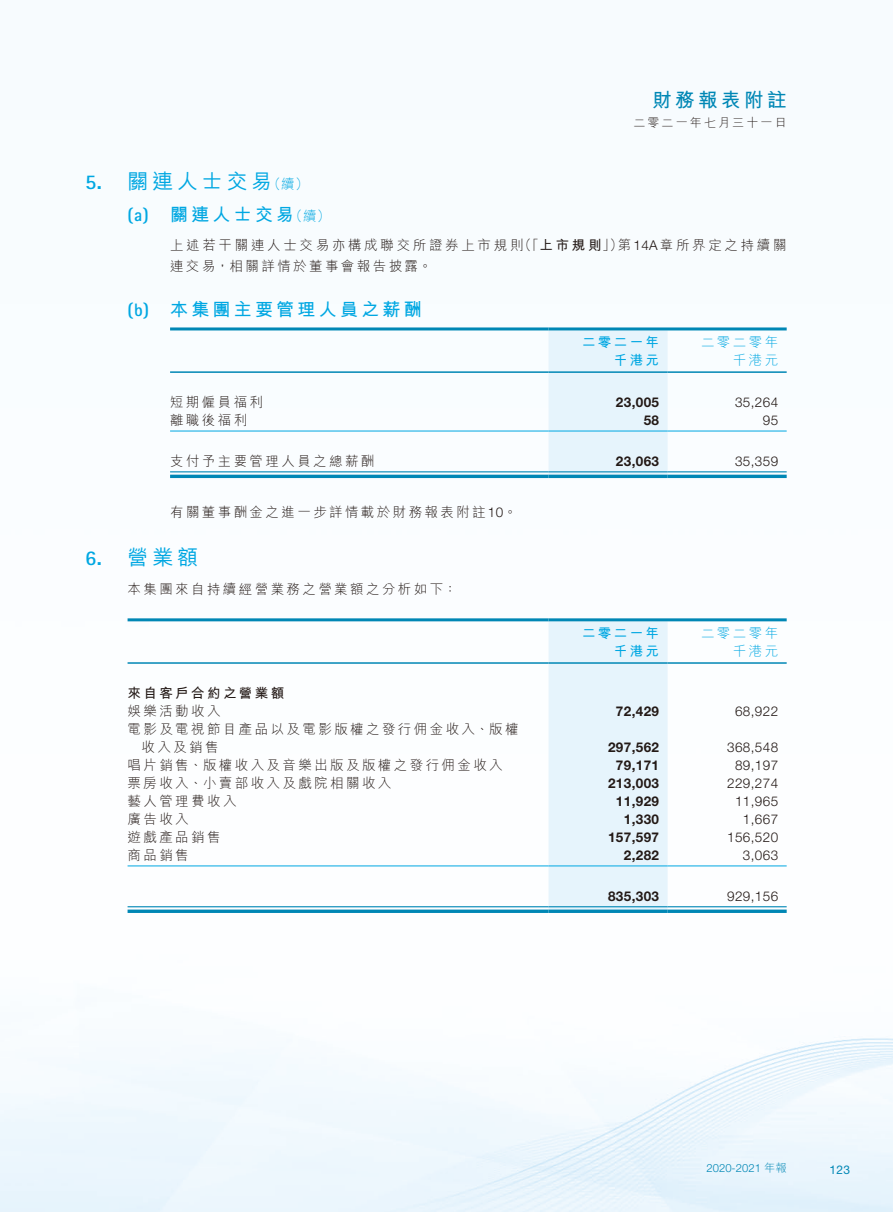
<style>
.page{position:relative;width:893px;height:1212px;background:#fff}
.page>*{position:absolute;margin:0;border:0;box-sizing:border-box;transform-origin:0 0}
.t1{font:500 21px "M Hei HK";letter-spacing:.18em;color:#00a7e2}
.t2{font:700 19.5px "M Hei HK";letter-spacing:.18em;color:#0087b5}
.t3{font:700 18px "M Hei HK";letter-spacing:.18em;color:#00a7e2}
.t4{font:300 13.5px/18px "M Hei HK";letter-spacing:.18em;color:#231916}
.t5{font:700 13.5px "Helvetica Neue LT Std";letter-spacing:.03em;color:#231916}
.t6{font:300 13.5px "Helvetica Neue LT Std";letter-spacing:.03em;color:#231916}
.t7{font:300 13.5px/21px "M Hei HK";letter-spacing:.2em;color:#231916}
.t8{font:700 13.5px "M Hei HK";letter-spacing:.18em;color:#00a7e2}
.t9{font:300 13.5px "M Hei HK";letter-spacing:.18em;color:#00a7e2}
.t10{font:700 13.5px "M Hei HK";letter-spacing:.18em;color:#231916}
.t11{font:300 12px "M Hei HK";letter-spacing:.18em;color:#231916}
.t12{font:12px "Helvetica Neue LT Std";color:#0087b5}
.t13{font:300 11.25px "Helvetica Neue LT Std";letter-spacing:.005em;color:#0087b5}
.s1{font-family:"Rotis Sans Serif Std";font-weight:700}
.s2{font-weight:300;font-size:13.5px}
.s3{font-family:"Rotis Sans Serif Std"}
.s4{font-weight:700}
.s5{font-family:"Helvetica Neue LT Std"}
.s6{font-family:"M Hei HK"}
</style>
<div class="page">
<img style="left:0;top:330px;width:893px;height:882px">
<div style="left:549px;top:330px;width:119px;height:145px;background:#e6f4fc"></div>
<hr style="left:170px;top:327px;width:379px;height:3px;background:#0087b5">
<hr style="left:549px;top:327px;width:238px;height:3px;background:#0087b5">
<hr style="left:170px;top:371px;width:379px;height:2px;background:#0087b5">
<hr style="left:549px;top:371px;width:119px;height:2px;background:#0087b5">
<hr style="left:668px;top:371px;width:119px;height:2px;background:#0087b5">
<hr style="left:170px;top:431px;width:379px;height:1px;background:#00a7e2">
<hr style="left:549px;top:431px;width:119px;height:1px;background:#00a7e2">
<hr style="left:668px;top:431px;width:119px;height:1px;background:#00a7e2">
<hr style="left:170px;top:471px;width:379px;height:1px;background:#0087b5">
<hr style="left:170px;top:475px;width:379px;height:3px;background:#0087b5">
<hr style="left:549px;top:471px;width:119px;height:1px;background:#0087b5">
<hr style="left:549px;top:475px;width:119px;height:3px;background:#0087b5">
<hr style="left:668px;top:471px;width:119px;height:1px;background:#0087b5">
<hr style="left:668px;top:475px;width:119px;height:3px;background:#0087b5">
<div style="left:549px;top:621px;width:119px;height:288px;background:#e6f4fc"></div>
<hr style="left:128px;top:618px;width:421px;height:3px;background:#0087b5">
<hr style="left:549px;top:618px;width:238px;height:3px;background:#0087b5">
<hr style="left:128px;top:662px;width:421px;height:2px;background:#0087b5">
<hr style="left:549px;top:662px;width:119px;height:2px;background:#0087b5">
<hr style="left:668px;top:662px;width:119px;height:2px;background:#0087b5">
<hr style="left:128px;top:865px;width:421px;height:1px;background:#00a7e2">
<hr style="left:549px;top:865px;width:119px;height:1px;background:#00a7e2">
<hr style="left:668px;top:865px;width:119px;height:1px;background:#00a7e2">
<hr style="left:128px;top:906px;width:421px;height:1px;background:#0087b5">
<svg style="left:128px;top:909px;width:421px;height:4px;background:#2699c0"></svg>
<hr style="left:549px;top:906px;width:119px;height:1px;background:#0087b5">
<svg style="left:549px;top:909px;width:119px;height:4px"></svg>
<hr style="left:668px;top:906px;width:119px;height:1px;background:#0087b5">
<svg style="left:668px;top:909px;width:119px;height:4px"></svg>
<h2 class="t2" style="left:652px;top:85px;width:136px">財務報表附註</h2>
<p class="t11" style="left:633px;top:117px;width:155px">二零二一年七月三十一日</p>
<h1 class="t1" style="left:85px;top:166px;width:225px"><span class="s1">5.</span> 關連人士交易<span class="s2">（續）</span></h1>
<h3 class="t3" style="left:128px;top:202px;width:204px"><span class="s3">(a)</span> 關連人士交易<span class="s2">（續）</span></h3>
<p class="t7" style="left:170px;top:234px;width:618px">上述若干關連人士交易亦構成聯交所證券上市規則（「<span class="s4">上市規則</span>」）第<span class="s5">14A</span>章所界定之持續關連交易，相關詳情於董事會報告披露。</p>
<h3 class="t3" style="left:128px;top:296px;width:296px"><span class="s3">(b)</span> 本集團主要管理人員之薪酬</h3>
<p class="t8" style="left:582px;top:332px;width:79px">二零二一年</p>
<p class="t9" style="left:701px;top:335px;width:79px">二零二零年</p>
<p class="t8" style="left:614px;top:350px;width:47px">千港元</p>
<p class="t9" style="left:733px;top:353px;width:47px">千港元</p>
<p class="t4" style="left:170px;top:393px;width:95px">短期僱員福利</p>
<p class="t5" style="left:616px;top:394px;width:45px">23,005</p>
<p class="t6" style="left:735px;top:394px;width:45px">35,264</p>
<p class="t4" style="left:170px;top:411px;width:79px">離職後福利</p>
<p class="t5" style="left:644px;top:412px;width:17px">58</p>
<p class="t6" style="left:763px;top:412px;width:17px">95</p>
<p class="t4" style="left:170px;top:451px;width:206px">支付予主要管理人員之總薪酬</p>
<p class="t5" style="left:616px;top:452px;width:45px">23,063</p>
<p class="t6" style="left:735px;top:453px;width:45px">35,359</p>
<p class="t4" style="left:170px;top:502px;width:348px">有關董事酬金之進一步詳情載於財務報表附註<span class="s5">10</span>。</p>
<h1 class="t1" style="left:85px;top:542px;width:115px"><span class="s1">6.</span> 營業額</h1>
<p class="t4" style="left:128px;top:580px;width:331px">本集團來自持續經營業務之營業額之分析如下：</p>
<p class="t8" style="left:582px;top:623px;width:79px">二零二一年</p>
<p class="t9" style="left:701px;top:626px;width:79px">二零二零年</p>
<p class="t8" style="left:614px;top:641px;width:47px">千港元</p>
<p class="t9" style="left:733px;top:644px;width:47px">千港元</p>
<p class="t10" style="left:128px;top:683px;width:158px">來自客戶合約之營業額</p>
<p class="t4" style="left:128px;top:702px;width:95px">娛樂活動收入</p>
<p class="t5" style="left:616px;top:703px;width:45px">72,429</p>
<p class="t6" style="left:735px;top:703px;width:45px">68,922</p>
<p class="t4" style="left:141px;top:720px;width:379px;text-indent:-14px">電影及電視節目產品以及電影版權之發行佣金收入、版權收入及銷售</p>
<p class="t5" style="left:608px;top:739px;width:53px">297,562</p>
<p class="t6" style="left:727px;top:739px;width:53px">368,548</p>
<p class="t4" style="left:128px;top:756px;width:377px">唱片銷售、版權收入及音樂出版及版權之發行佣金收入</p>
<p class="t5" style="left:616px;top:757px;width:45px">79,171</p>
<p class="t6" style="left:735px;top:757px;width:45px">89,197</p>
<p class="t4" style="left:128px;top:774px;width:265px">票房收入、小賣部收入及戲院相關收入</p>
<p class="t5" style="left:608px;top:775px;width:53px">213,003</p>
<p class="t6" style="left:727px;top:775px;width:53px">229,274</p>
<p class="t4" style="left:128px;top:792px;width:110px">藝人管理費收入</p>
<p class="t5" style="left:616px;top:793px;width:45px">11,929</p>
<p class="t6" style="left:735px;top:793px;width:45px">11,965</p>
<p class="t4" style="left:128px;top:810px;width:63px">廣告收入</p>
<p class="t5" style="left:624px;top:811px;width:37px">1,330</p>
<p class="t6" style="left:743px;top:811px;width:37px">1,667</p>
<p class="t4" style="left:128px;top:828px;width:95px">遊戲產品銷售</p>
<p class="t5" style="left:608px;top:829px;width:53px">157,597</p>
<p class="t6" style="left:727px;top:829px;width:53px">156,520</p>
<p class="t4" style="left:128px;top:846px;width:63px">商品銷售</p>
<p class="t5" style="left:624px;top:847px;width:37px">2,282</p>
<p class="t6" style="left:743px;top:847px;width:37px">3,063</p>
<p class="t5" style="left:608px;top:887px;width:53px">835,303</p>
<p class="t6" style="left:727px;top:887px;width:53px">929,156</p>
<p class="t13" style="left:706px;top:1161px;width:82px">2020-2021 <span class="s6">年報</span></p>
<p class="t12" style="left:829px;top:1162px;width:22px">123</p>
</div>
